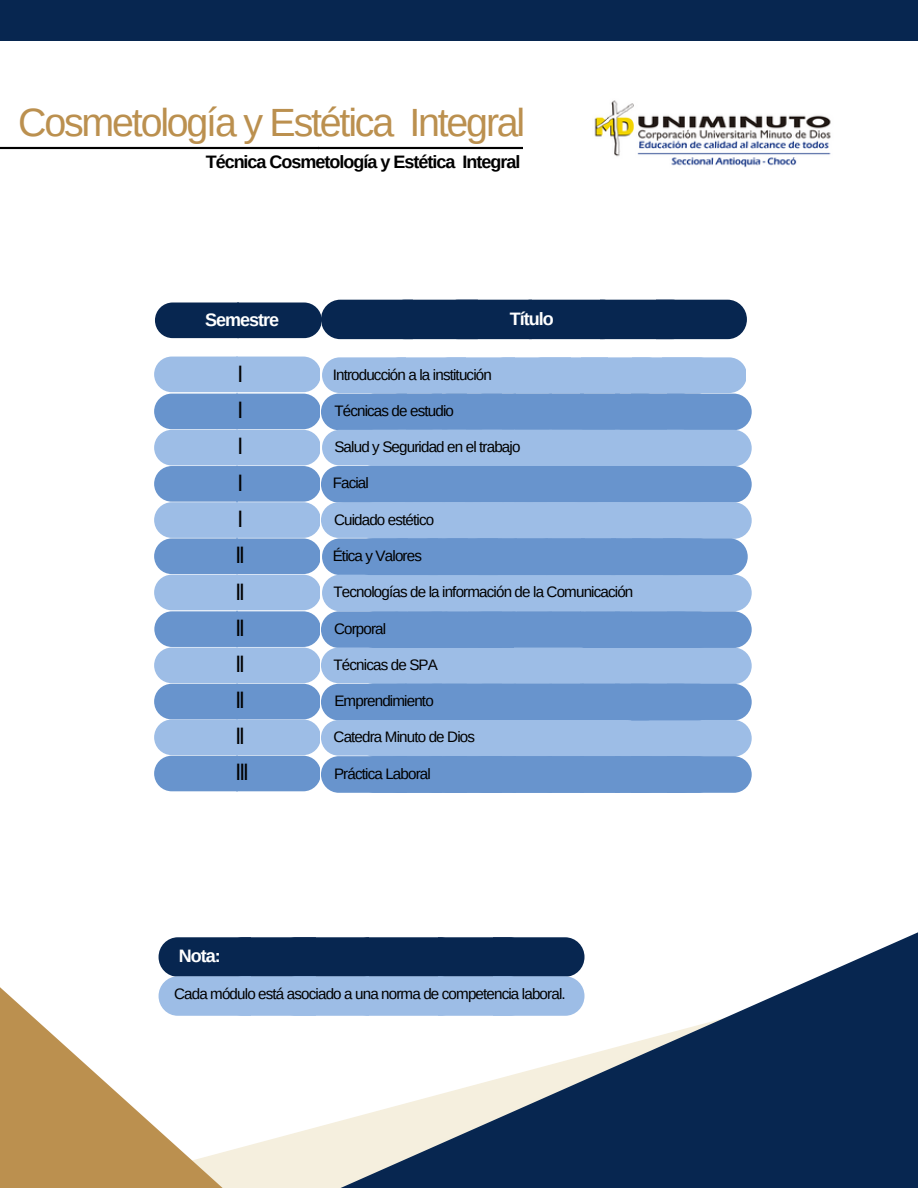
<style>
.page{position:relative;width:918px;height:1188px;background:#fff}
.page>*{position:absolute;margin:0;border:0;box-sizing:border-box;transform-origin:0 0}
.t1{font:39.3px "Arimo";letter-spacing:-.055em;color:#bb904f}
.t2{font:22.8px "Arimo";letter-spacing:-.055em;color:#000}
.t3{font:700 18px "Arimo";letter-spacing:-.055em;color:#000}
.t4{font:700 18px "Arimo";letter-spacing:-.055em;color:#fff}
.t5{font:15.3px "Arimo";letter-spacing:-.055em;color:#000}
</style>
<div class="page">
<div style="left:0;top:0;width:918px;height:40px;background:#072650"></div>
<img style="left:594px;top:100px;width:237px;height:68px">
<div style="left:155px;top:300px;width:592px;height:39px;background:#072650"></div>
<svg style="left:243px;top:1132px;width:56px;height:56px;background:#f6f1e2"></svg>
<svg style="left:154px;top:357px;width:598px;height:436px;background:#87acda"></svg>
<svg style="left:299px;top:932px;width:619px;height:256px;fill:#072650"></svg>
<svg style="left:0;top:146px;width:523px;height:4px;background:#747474"></svg>
<svg style="left:159px;top:937px;width:426px;height:79px;background:#506f98"></svg>
<svg style="left:0;top:986px;width:243px;height:202px"></svg>
<p class="t1" style="left:18px;top:100px;width:509px">Cosmetología y Estética Integral</p>
<p class="t3" style="left:206px;top:152px;width:316px">Técnica Cosmetología y Estética Integral</p>
<p class="t4" style="left:205px;top:310px;width:75px">Semestre</p>
<p class="t4" style="left:510px;top:309px;width:45px">Título</p>
<p class="t2" style="left:238px;top:361px;width:7px">l</p>
<p class="t2" style="left:238px;top:398px;width:7px">l</p>
<p class="t2" style="left:238px;top:434px;width:7px">l</p>
<p class="t2" style="left:238px;top:470px;width:7px">l</p>
<p class="t2" style="left:238px;top:506px;width:7px">l</p>
<p class="t5" style="left:333px;top:366px;width:161px">Introducción a la institución</p>
<p class="t5" style="left:334px;top:402px;width:121px">Técnicas de estudio</p>
<p class="t5" style="left:334px;top:438px;width:188px">Salud y Seguridad en el trabajo</p>
<p class="t5" style="left:333px;top:475px;width:38px">Facial</p>
<p class="t5" style="left:334px;top:511px;width:102px">Cuidado estético</p>
<p class="t2" style="left:236px;top:542px;width:10px">ll</p>
<p class="t2" style="left:236px;top:579px;width:10px">ll</p>
<p class="t2" style="left:236px;top:615px;width:10px">ll</p>
<p class="t2" style="left:236px;top:652px;width:10px">ll</p>
<p class="t2" style="left:236px;top:688px;width:10px">ll</p>
<p class="t2" style="left:236px;top:723px;width:10px">ll</p>
<p class="t2" style="left:236px;top:760px;width:14px">lll</p>
<p class="t5" style="left:333px;top:547px;width:91px">Ética y Valores</p>
<p class="t5" style="left:334px;top:583px;width:301px">Tecnologías de la información de la Comunicación</p>
<p class="t5" style="left:334px;top:620px;width:54px">Corporal</p>
<p class="t5" style="left:334px;top:656px;width:106px">Técnicas de SPA</p>
<p class="t5" style="left:334px;top:692px;width:101px">Emprendimiento</p>
<p class="t5" style="left:334px;top:729px;width:143px">Catedra Minuto de Dios</p>
<p class="t5" style="left:334px;top:765px;width:98px">Práctica Laboral</p>
<p class="t4" style="left:179px;top:946px;width:43px">Nota:</p>
<p class="t5" style="left:174px;top:985px;width:393px">Cada módulo está asociado a una norma de competencia laboral.</p>
</div>
